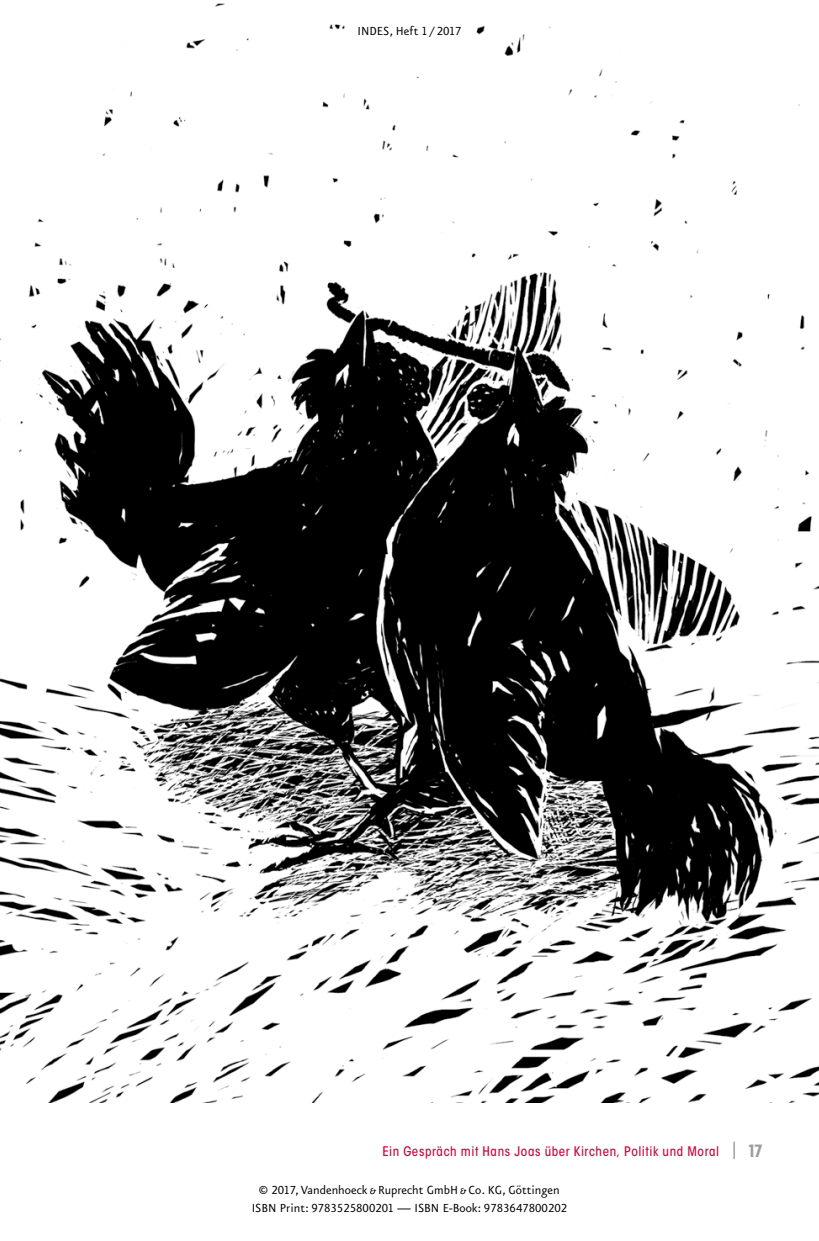
<style>
.page{position:relative;width:819px;height:1241px;background:#fff}
.page>*{position:absolute;margin:0;border:0;box-sizing:border-box;transform-origin:0 0}
.t1{font:700 condensed 19.43px "Agenda";color:#9d9d9c}
.t2{font:14px/17.5px "VR Eureka Sans";color:#000;text-align:center}
.t3{font:500 condensed 13.12px "ITC Avant Garde Std";letter-spacing:.045em;color:#d0043c}
</style>
<div class="page">
<svg style="left:733px;top:1141px;width:1px;height:17px"></svg>
<img style="left:0;top:3px;width:819px;height:1098px">
<p class="t2" style="left:357px;top:23px;width:105px">INDES, Heft 1 / 2017</p>
<p class="t3" style="left:382px;top:1143px;width:338px">Ein Gespräch mit Hans Joas über Kirchen, Politik und Moral</p>
<h1 class="t1" style="left:748px;top:1138px;width:15px">17</h1>
<p class="t2" style="left:252px;top:1181px;width:317px">© 2017, Vandenhoeck &amp; Ruprecht GmbH &amp; Co. KG, Göttingen<br>ISBN Print: 9783525800201 — ISBN E-Book: 9783647800202</p>
</div>
